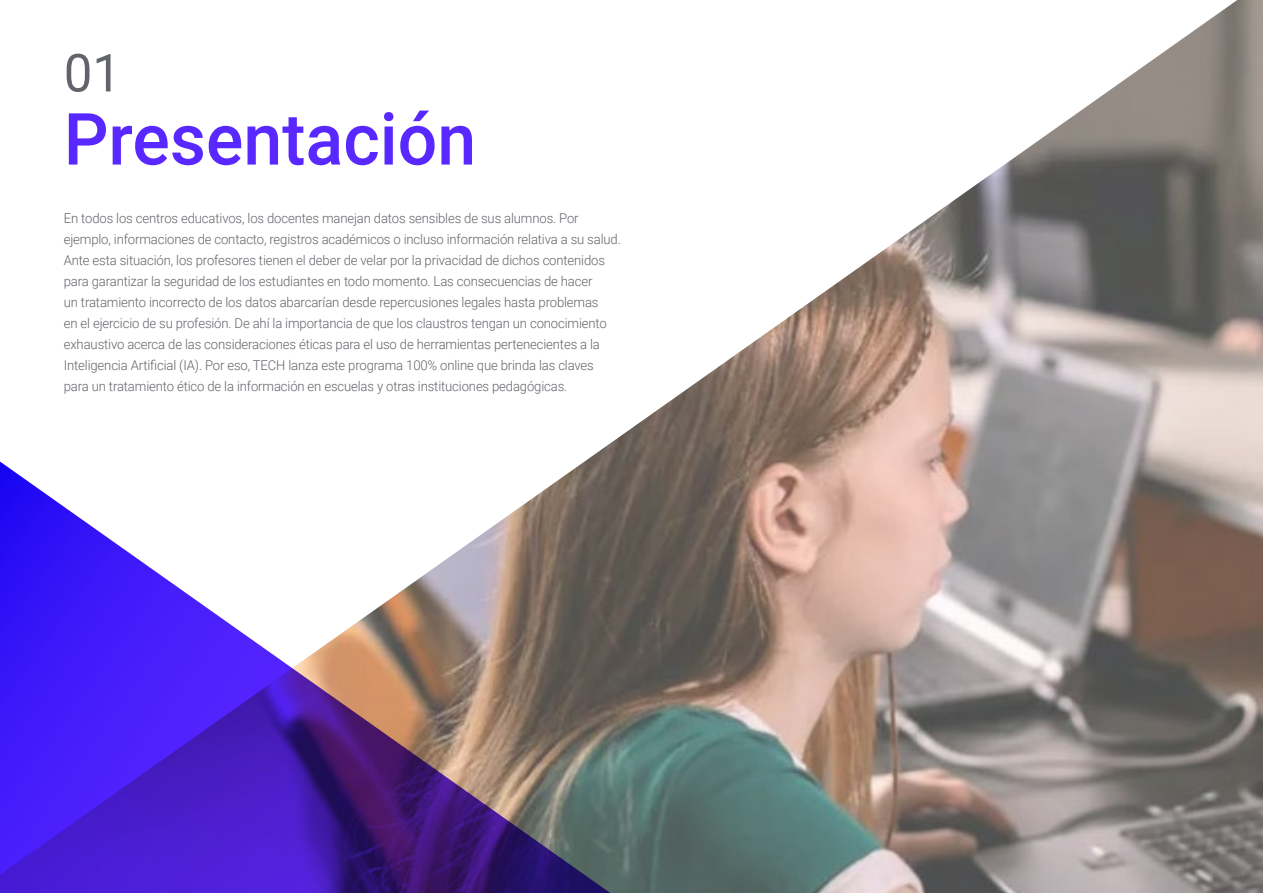
<style>
.page{position:relative;width:1263px;height:893px;background:#fff}
.page>*{position:absolute;margin:0;border:0;box-sizing:border-box;transform-origin:0 0}
.t1{font:500 72px "Roboto";color:#5927ff}
.t2{font:52.5px "Roboto";color:#61646a}
.t3{font:300 13.5px/21px "Roboto";letter-spacing:-.01em;color:#61646a}
</style>
<div class="page">
<img style="left:606px;top:0;width:657px;height:893px">
<svg style="left:0;top:446px;width:640px;height:447px"></svg>
<h2 class="t2" style="left:64px;top:36px;width:59px">01</h2>
<h1 class="t1" style="left:64px;top:89px;width:414px">Presentación</h1>
<p class="t3" style="left:64px;top:207px;width:558px">En todos los centros educativos, los docentes manejan datos sensibles de sus alumnos. Por ejemplo, informaciones de contacto, registros académicos o incluso información relativa a su salud.<br>Ante esta situación, los profesores tienen el deber de velar por la privacidad de dichos contenidos para garantizar la seguridad de los estudiantes en todo momento. Las consecuencias de hacer<br>un tratamiento incorrecto de los datos abarcarían desde repercusiones legales hasta problemas<br>en el ejercicio de su profesión. De ahí la importancia de que los claustros tengan un conocimiento exhaustivo acerca de las consideraciones éticas para el uso de herramientas pertenecientes a la Inteligencia Artificial (IA). Por eso, TECH lanza este programa 100% online que brinda las claves para un tratamiento ético de la información en escuelas y otras instituciones pedagógicas.</p>
</div>
